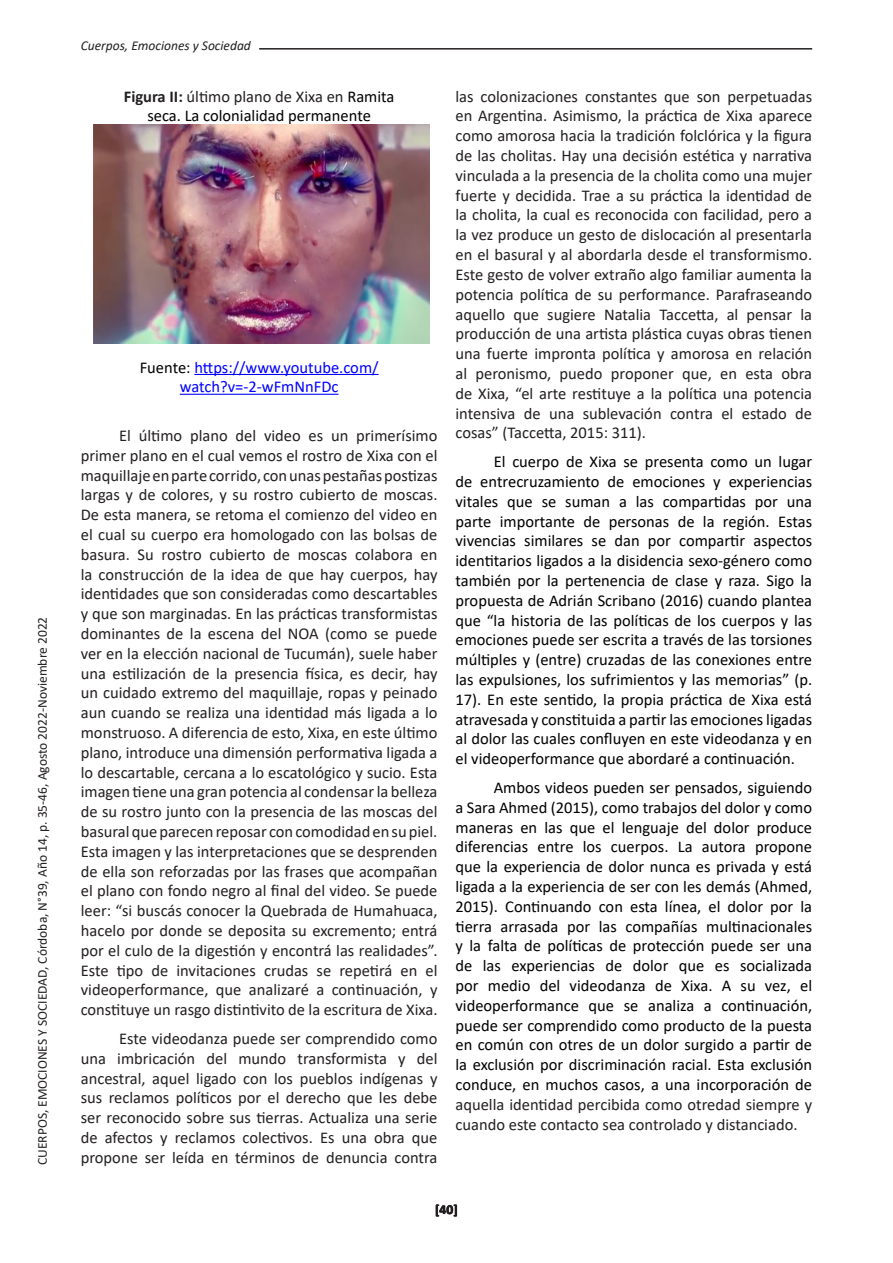
<style>
.page{position:relative;width:893px;height:1263px;background:#fff}
.page>*{position:absolute;margin:0;border:0;box-sizing:border-box;transform-origin:0 0}
.t1{font:16.5px/19.8px "Calibri";color:#231f20;text-align:justify}
.t2{font:16.5px/19.8px "Calibri";color:#000;text-align:justify}
.Footnote_text{font:16.5px/19.8px "Calibri";color:#00f;text-align:center}
.t3{font:13.5px "Calibri";color:#231f20}
.t4{font:italic 13.5px "Calibri";color:#231f20}
.t5{font:700 13.5px "Calibri";color:#231f20}
.s1{font-weight:700;color:#231f20}
.s2{color:#231f20}
.s3{color:#000}
</style>
<div class="page">
<hr style="left:259px;top:48px;width:553px;height:2px;background:#231f20">
<hr style="left:194px;top:374px;width:185px;height:1px;background:#00f">
<hr style="left:180px;top:394px;width:158px;height:1px;background:#00f">
<img style="left:93px;top:125px;width:336px;height:219px">
<p class="t3" style="left:33px;top:1165px;width:550px;rotate:-90deg">CUERPOS, EMOCIONES Y SOCIEDAD, Córdoba, N°39, Año 14, p. 35-46, Agosto 2022-Noviembre 2022</p>
<p class="t3" style="left:33px;top:811px;width:182px;rotate:-90deg">6 50 Diciembre 2021-Marzo 202</p>
<p class="t3" style="left:33px;top:845px;width:8px;rotate:-90deg">3</p>
<p class="t3" style="left:33px;top:890px;width:8px;rotate:-90deg">7</p>
<p class="t4" style="left:81px;top:37px;width:172px">Cuerpos, Emociones y Sociedad</p>
<p class="t2" style="left:124px;top:86px;width:272px;text-align:center"><span class="s1">Figura II:</span> <span class="s2">último plano de Xixa en</span> Ramita seca. La colonialidad permanente</p>
<p class="Footnote_text" style="left:140px;top:357px;width:240px"><span class="s3">Fuente:</span> https://www.youtube.com/ watch?v=-2-wFmNnFDc</p>
<p class="t1" style="left:81px;top:425px;width:358px;text-indent:38px">El último plano del video es un primerísimo primer plano en el cual vemos el rostro de Xixa con el maquillaje en parte corrido, con unas pestañas postizas largas y de colores, y su rostro cubierto de moscas.<br>De esta manera, se retoma el comienzo del video en el cual su cuerpo era homologado con las bolsas de basura. Su rostro cubierto de moscas colabora en la construcción de la idea de que hay cuerpos, hay identidades que son consideradas como descartables y que son marginadas. En las prácticas transformistas dominantes de la escena del NOA (como se puede ver en la elección nacional de Tucumán), suele haber una estilización de la presencia física, es decir, hay un cuidado extremo del maquillaje, ropas y peinado aun cuando se realiza una identidad más ligada a lo monstruoso. A diferencia de esto, Xixa, en este último plano, introduce una dimensión performativa ligada a lo descartable, cercana a lo escatológico y sucio. Esta imagen tiene una gran potencia al condensar la belleza de su rostro junto con la presencia de las moscas del basural que parecen reposar con comodidad en su piel.<br>Esta imagen y las interpretaciones que se desprenden de ella son reforzadas por las frases que acompañan el plano con fondo negro al final del video. Se puede leer: “si buscás conocer la Quebrada de Humahuaca, hacelo por donde se deposita su excremento; entrá por el culo de la digestión y encontrá las realidades”.<br>Este tipo de invitaciones crudas se repetirá en el videoperformance, que analizaré a continuación, y constituye un rasgo distintivito de la escritura de Xixa.</p>
<p class="t1" style="left:81px;top:1028px;width:358px;text-indent:38px">Este videodanza puede ser comprendido como una imbricación del mundo transformista y del ancestral, aquel ligado con los pueblos indígenas y sus reclamos políticos por el derecho que les debe ser reconocido sobre sus tierras. Actualiza una serie de afectos y reclamos colectivos. Es una obra que propone ser leída en términos de denuncia contra</p>
<p class="t1" style="left:455px;top:86px;width:358px">las colonizaciones constantes que son perpetuadas en Argentina. Asimismo, la práctica de Xixa aparece como amorosa hacia la tradición folclórica y la figura de las cholitas. Hay una decisión estética y narrativa vinculada a la presencia de la cholita como una mujer fuerte y decidida. Trae a su práctica la identidad de la cholita, la cual es reconocida con facilidad, pero a la vez produce un gesto de dislocación al presentarla en el basural y al abordarla desde el transformismo.<br>Este gesto de volver extraño algo familiar aumenta la potencia política de su performance. Parafraseando aquello que sugiere Natalia Taccetta, al pensar la producción de una artista plástica cuyas obras tienen una fuerte impronta política y amorosa en relación al peronismo, puedo proponer que, en esta obra de Xixa, “el arte restituye a la política una potencia intensiva de una sublevación contra el estado de cosas” (Taccetta, 2015: 311).</p>
<p class="t2" style="left:455px;top:451px;width:358px;text-indent:38px">El cuerpo de Xixa se presenta como un lugar de entrecruzamiento de emociones y experiencias vitales que se suman a las compartidas por una parte importante de personas de la región. Estas vivencias similares se dan por compartir aspectos identitarios ligados a la disidencia sexo-género como también por la pertenencia de clase y raza. Sigo la propuesta de Adrián Scribano (2016) cuando plantea que “la historia de las políticas de los cuerpos y las emociones puede ser escrita a través de las torsiones múltiples y (entre) cruzadas de las conexiones entre las expulsiones, los sufrimientos y las memorias” (p.<br>17). En este sentido, la propia práctica de Xixa está atravesada y constituida a partir las emociones ligadas al dolor las cuales confluyen en este videodanza y en el videoperformance que abordaré a continuación.</p>
<p class="t2" style="left:455px;top:777px;width:358px;text-indent:38px">Ambos videos pueden ser pensados, siguiendo a Sara Ahmed (2015), como trabajos del dolor y como maneras en las que el lenguaje del dolor produce diferencias entre los cuerpos. La autora propone que la experiencia de dolor nunca es privada y está ligada a la experiencia de ser con les demás (Ahmed, 2015). Continuando con esta línea, el dolor por la tierra arrasada por las compañías multinacionales y la falta de políticas de protección puede ser una de las experiencias de dolor que es socializada por medio del videodanza de Xixa. A su vez, el videoperformance que se analiza a continuación, puede ser comprendido como producto de la puesta en común con otres de un dolor surgido a partir de la exclusión por discriminación racial. Esta exclusión conduce, en muchos casos, a una incorporación de <span class="s2">aquella identidad percibida como otredad siempre y cuando este contacto sea controlado y distanciado.</span></p>
<p class="t5" style="left:435px;top:1199px;width:24px">[40]</p>
</div>
